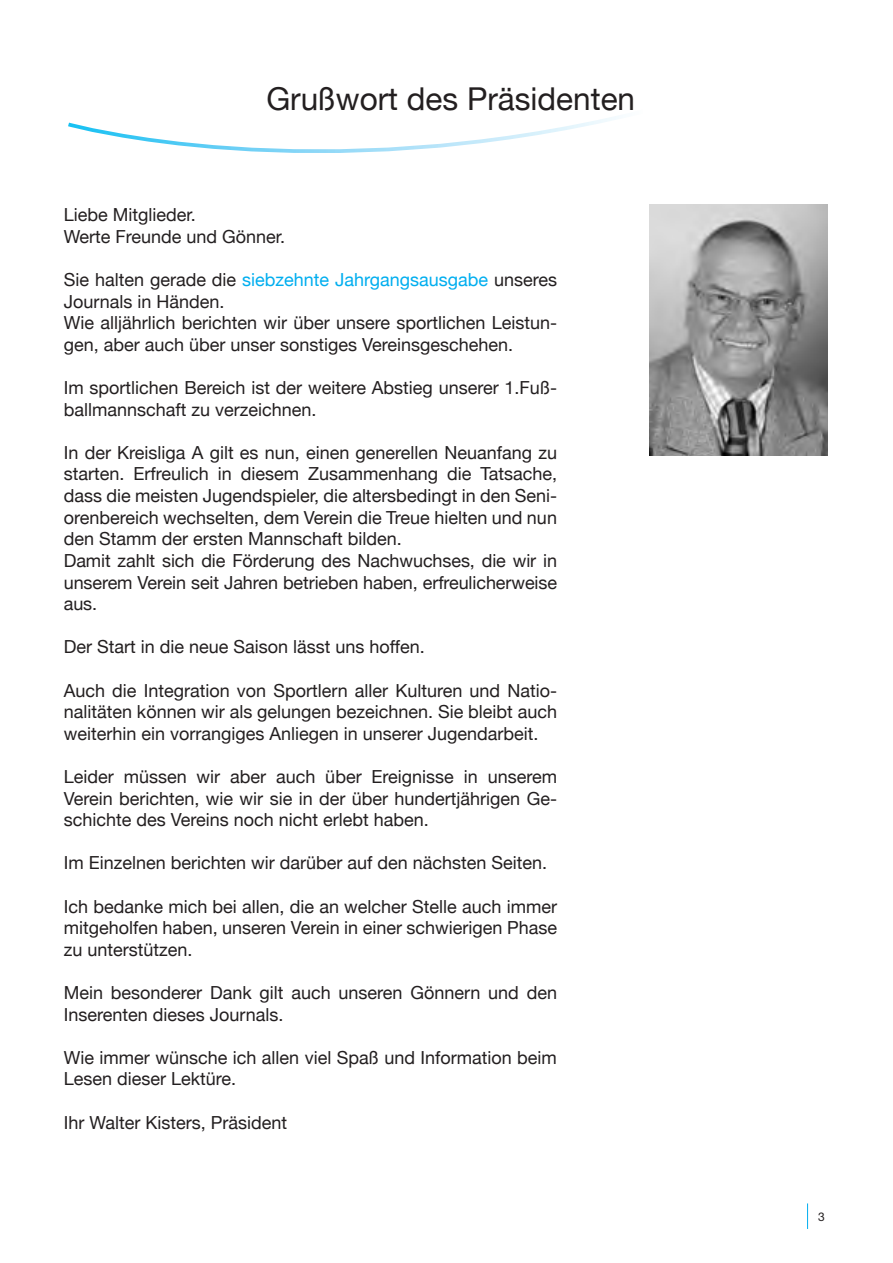
<style>
.page{position:relative;width:893px;height:1263px;background:#fff}
.page>*{position:absolute;margin:0;border:0;box-sizing:border-box;transform-origin:0 0}
.t1{font:31.5px "Helvetica Neue";color:#231f20}
.t2{font:18px/21.6px "Helvetica Neue";color:#231f20}
.t3{font:12px "Helvetica Neue";color:#231f20}
.s1{color:#00aeef}
</style>
<div class="page">
<svg style="left:68px;top:116px;width:551px;height:37px"></svg>
<svg style="left:807px;top:1203px;width:1px;height:26px"></svg>
<img style="left:649px;top:204px;width:179px;height:251px">
<h1 class="t1" style="left:266px;top:80px;width:370px">Grußwort des Präsidenten</h1>
<p class="t2" style="left:64px;top:204px;width:223px">Liebe Mitglieder.<br>Werte Freunde und Gönner.</p>
<p class="t2" style="left:64px;top:269px;width:495px">Sie halten gerade die <span class="s1">siebzehnte Jahrgangsausgabe</span> unseres Journals in Händen.<br>Wie alljährlich berichten wir über unsere sportlichen Leistun&shy;gen, aber auch über unser sonstiges Vereinsgeschehen.</p>
<p class="t2" style="left:64px;top:377px;width:495px">Im sportlichen Bereich ist der weitere Abstieg unserer 1.Fuß&shy;ballmannschaft zu verzeichnen.</p>
<p class="t2" style="left:64px;top:441px;width:495px">In der Kreisliga A gilt es nun, einen generellen Neuanfang zu starten. Erfreulich in diesem Zusammenhang die Tatsache, dass die meisten Jugendspieler, die altersbedingt in den Seni&shy;orenbereich wechselten, dem Verein die Treue hielten und nun den Stamm der ersten Mannschaft bilden.<br>Damit zahlt sich die Förderung des Nachwuchses, die wir in unserem Verein seit Jahren betrieben haben, erfreulicherweise aus.</p>
<p class="t2" style="left:64px;top:636px;width:363px">Der Start in die neue Saison lässt uns hoffen.</p>
<p class="t2" style="left:64px;top:679px;width:495px;text-align:justify">Auch die Integration von Sportlern aller Kulturen und Natio&shy;nalitäten können wir als gelungen bezeichnen. Sie bleibt auch weiterhin ein vorrangiges Anliegen in unserer Jugendarbeit.</p>
<p class="t2" style="left:64px;top:765px;width:495px;text-align:justify">Leider müssen wir aber auch über Ereignisse in unserem Verein berichten, wie wir sie in der über hundertjährigen Ge&shy;schichte des Vereins noch nicht erlebt haben.</p>
<p class="t2" style="left:64px;top:852px;width:485px">Im Einzelnen berichten wir darüber auf den nächsten Seiten.</p>
<p class="t2" style="left:64px;top:895px;width:495px;text-align:justify">Ich bedanke mich bei allen, die an welcher Stelle auch immer mitgeholfen haben, unseren Verein in einer schwierigen Phase zu unterstützen.</p>
<p class="t2" style="left:64px;top:981px;width:495px">Mein besonderer Dank gilt auch unseren Gönnern und den<br>Inserenten dieses Journals.</p>
<p class="t2" style="left:64px;top:1046px;width:495px">Wie immer wünsche ich allen viel Spaß und Information beim<br>Lesen dieser Lektüre.</p>
<p class="t2" style="left:64px;top:1111px;width:225px">Ihr Walter Kisters, Präsident</p>
<p class="t3" style="left:818px;top:1209px;width:8px">3</p>
</div>
